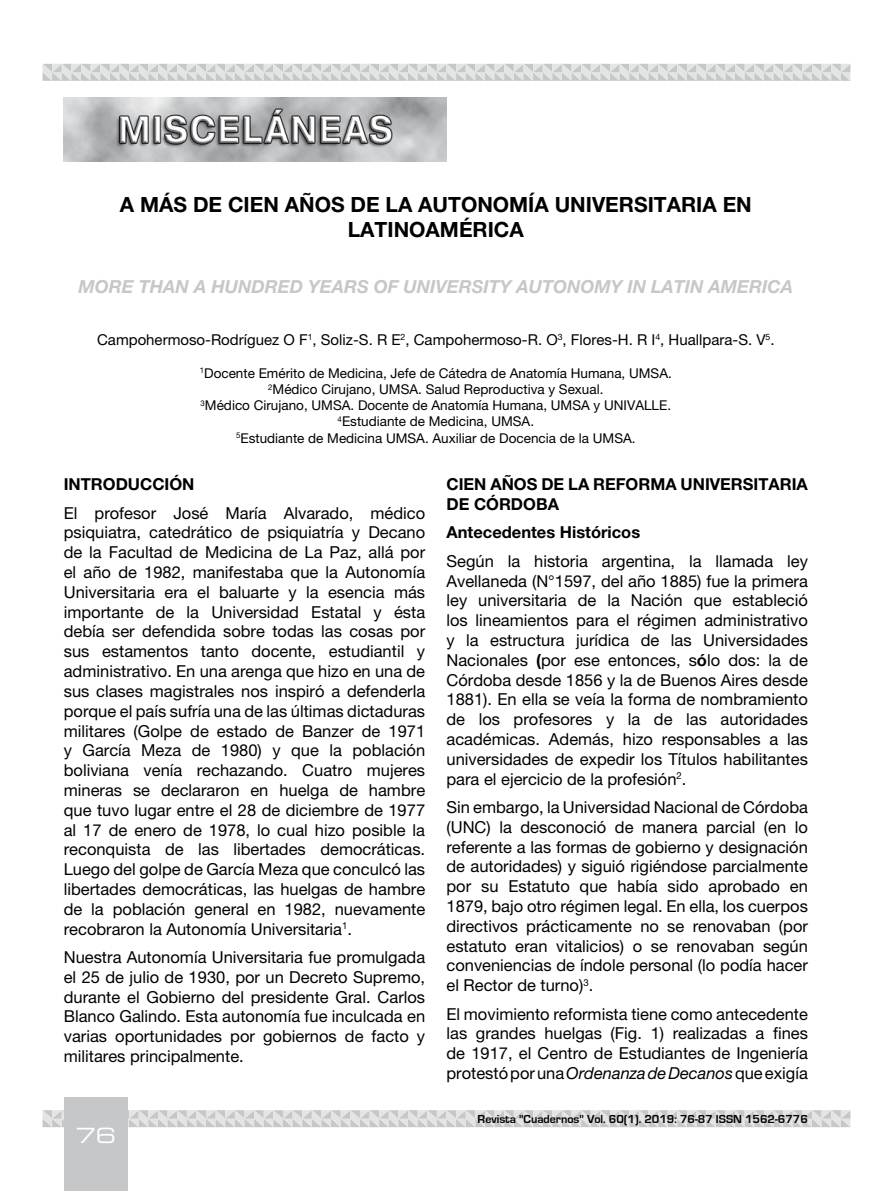
<style>
.page{position:relative;width:893px;height:1191px;background:#fff}
.page>*{position:absolute;margin:0;border:0;box-sizing:border-box;transform-origin:0 0}
.t1{font:700 21px/25.2px "Helvetica Neue LT Std";color:#000;text-align:center}
.t2{font:21px "Eurostile LT Std Ex 2";color:#fff}
.t3{font:italic 700 18px "Helvetica Neue LT Std";color:#c6c7c8}
.t4{font:16.5px/19.8px "Helvetica Neue LT Std";color:#000;text-align:justify}
.t5{font:700 16.5px/19.8px "Helvetica Neue LT Std";color:#000}
.t6{font:15px "Helvetica Neue LT Std";color:#000}
.t7{font:13.5px/16.2px "Helvetica Neue LT Std";color:#000;text-align:center}
.t8{font:700 12px "Eurostile";color:#000}
.s1{font-weight:700}
.s2{font-style:italic}
</style>
<div class="page">
<svg style="left:43px;top:64px;width:807px;height:17px;background:#d6d7d8"></svg>
<svg style="left:43px;top:1110px;width:807px;height:17px;background:#d7d7d8"></svg>
<div style="left:64px;top:1097px;width:64px;height:94px;background:#c6c7c8"></div>
<img style="left:64px;top:98px;width:382px;height:64px">
<p class="t1" style="left:120px;top:191px;width:633px">A MÁS DE CIEN AÑOS DE LA AUTONOMÍA UNIVERSITARIA EN<br>LATINOAMÉRICA</p>
<p class="t3" style="left:79px;top:275px;width:716px">MORE THAN A HUNDRED YEARS OF UNIVERSITY AUTONOMY IN LATIN AMERICA</p>
<p class="t6" style="left:97px;top:330px;width:679px">Campohermoso-Rodríguez O F<sup>1</sup>, Soliz-S. R E<sup>2</sup>, Campohermoso-R. O<sup>3</sup>, Flores-H. R I<sup>4</sup>, Huallpara-S. V<sup>5</sup>.</p>
<p class="t7" style="left:200px;top:365px;width:473px"><sup>1</sup>Docente Emérito de Medicina, Jefe de Cátedra de Anatomía Humana, UMSA.<br><sup>2</sup>Médico Cirujano, UMSA. Salud Reproductiva y Sexual.<br><sup>3</sup>Médico Cirujano, UMSA. Docente de Anatomía Humana, UMSA y UNIVALLE.<br><sup>4</sup>Estudiante de Medicina, UMSA.<br><sup>5</sup>Estudiante de Medicina UMSA. Auxiliar de Docencia de la UMSA.</p>
<p class="t5" style="left:64px;top:474px;width:132px">INTRODUCCIÓN</p>
<p class="t4" style="left:64px;top:502px;width:363px">El profesor José María Alvarado, médico psiquiatra, catedrático de psiquiatría y Decano de la Facultad de Medicina de La Paz, allá por el año de 1982, manifestaba que la Autonomía Universitaria era el baluarte y la esencia más importante de la Universidad Estatal y ésta debía ser defendida sobre todas las cosas por sus estamentos tanto docente, estudiantil y administrativo. En una arenga que hizo en una de sus clases magistrales nos inspiró a defenderla porque el país sufría una de las últimas dictaduras militares (Golpe de estado de Banzer de 1971 y García Meza de 1980) y que la población boliviana venía rechazando. Cuatro mujeres mineras se declararon en huelga de hambre que tuvo lugar entre el 28 de diciembre de 1977 al 17 de enero de 1978, lo cual hizo posible la reconquista de las libertades democráticas.<br>Luego del golpe de García Meza que conculcó las libertades democráticas, las huelgas de hambre de la población general en 1982, nuevamente recobraron la Autonomía Universitaria<sup>1</sup>.</p>
<p class="t4" style="left:64px;top:947px;width:363px">Nuestra Autonomía Universitaria fue promulgada el 25 de julio de 1930, por un Decreto Supremo, durante el Gobierno del presidente Gral. Carlos Blanco Galindo. Esta autonomía fue inculcada en varias oportunidades por gobiernos de facto y militares principalmente.</p>
<p class="t5" style="left:446px;top:474px;width:363px">CIEN AÑOS DE LA REFORMA UNIVERSITARIA<br>DE CÓRDOBA</p>
<p class="t5" style="left:446px;top:522px;width:195px">Antecedentes Históricos</p>
<p class="t4" style="left:446px;top:551px;width:363px">Según la historia argentina, la llamada ley Avellaneda (N°1597, del año 1885) fue la primera ley universitaria de la Nación que estableció los lineamientos para el régimen administrativo y la estructura jurídica de las Universidades Nacionales <span class="s1">(</span>por ese entonces, s<span class="s1">ó</span>lo dos: la de Córdoba desde 1856 y la de Buenos Aires desde 1881). En ella se veía la forma de nombramiento de los profesores y la de las autoridades académicas. Además, hizo responsables a las universidades de expedir los Títulos habilitantes para el ejercicio de la profesión<sup>2</sup>.</p>
<p class="t4" style="left:446px;top:797px;width:363px">Sin embargo, la Universidad Nacional de Córdoba (UNC) la desconoció de manera parcial (en lo referente a las formas de gobierno y designación de autoridades) y siguió rigiéndose parcialmente por su Estatuto que había sido aprobado en 1879, bajo otro régimen legal. En ella, los cuerpos directivos prácticamente no se renovaban (por estatuto eran vitalicios) o se renovaban según conveniencias de índole personal (lo podía hacer el Rector de turno)<sup>3</sup>.</p>
<p class="t4" style="left:446px;top:1003px;width:363px">El movimiento reformista tiene como antecedente las grandes huelgas (Fig. 1) realizadas a fines de 1917, el Centro de Estudiantes de Ingeniería protestó por una <span class="s2">Ordenanza de Decanos</span> que exigía</p>
<p class="t2" style="left:75px;top:1121px;width:42px">76</p>
<p class="t8" style="left:478px;top:1112px;width:332px">Revista "Cuadernos" Vol. 60(1). 2019: 76-87 ISSN 1562-6776</p>
</div>
